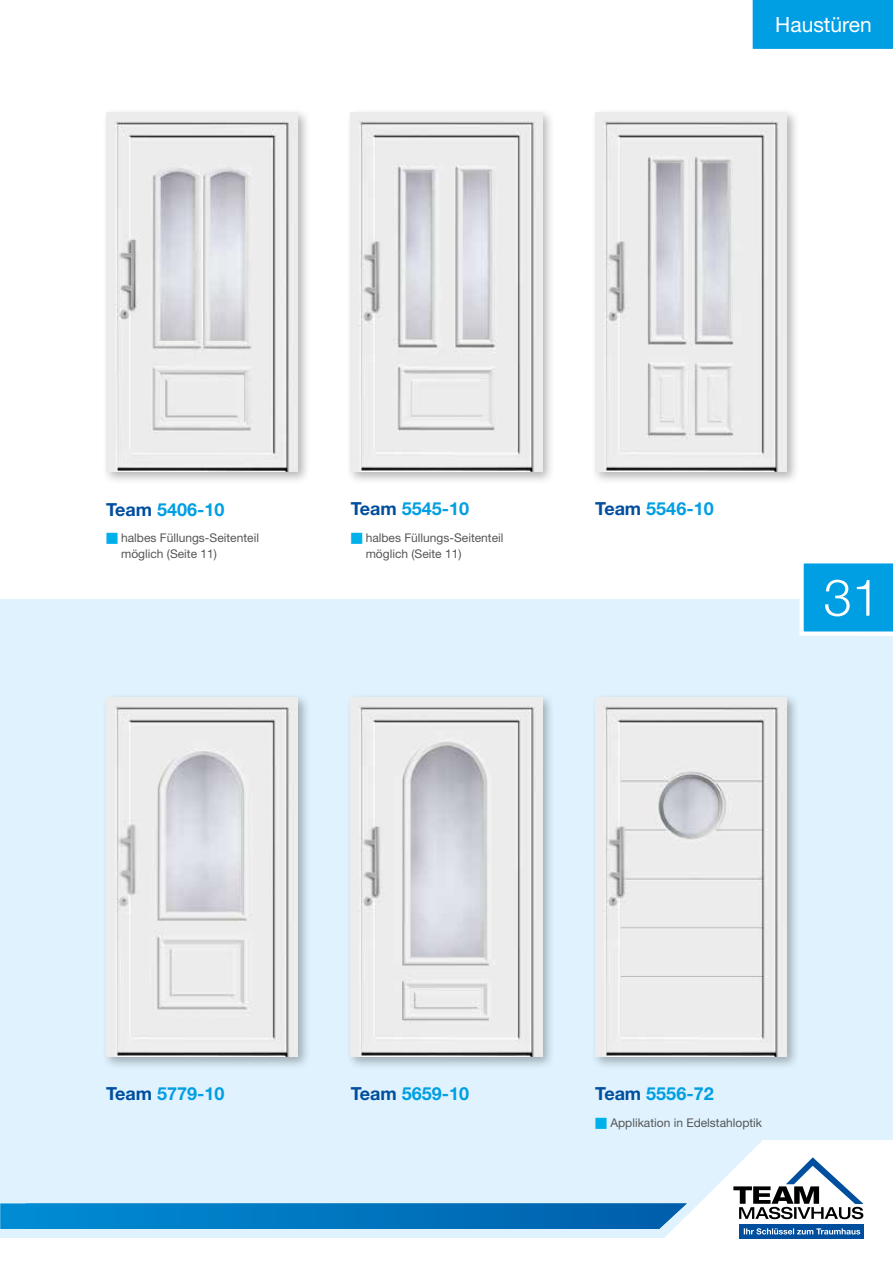
<style>
.page{position:relative;width:893px;height:1263px;background:#fff}
.page>*{position:absolute;margin:0;border:0;box-sizing:border-box;transform-origin:0 0}
.t1{font:300 51px "Helvetica Neue LT Pro";color:#fff}
.t2{font:21px "Helvetica Neue LT Pro";color:#fff}
.t3{font:700 18px "Helvetica Neue LT Pro";color:#009ee3}
.t4{font:12px/16.5px "Helvetica Neue LT Pro";color:#565656}
.s1{color:#004e9e}
.s2{color:#00b0eb}
</style>
<div class="page">
<div style="left:752px;top:0;width:141px;height:49px;background:#009ee3"></div>
<div style="left:0;top:600px;width:893px;height:637px;background:#dff2fd"></div>
<svg style="left:0;top:1140px;width:893px;height:99px"></svg>
<hr style="left:0;top:559px;width:1px;height:36px;background:#000">
<div style="left:591px;top:693px;width:209px;height:377px;background:#000;opacity:.3"></div>
<img style="left:595px;top:698px;width:192px;height:358px">
<div style="left:591px;top:108px;width:209px;height:377px;background:#000;opacity:.3"></div>
<img style="left:595px;top:113px;width:192px;height:358px">
<div style="left:346px;top:693px;width:210px;height:377px;background:#000;opacity:.3"></div>
<img style="left:351px;top:698px;width:191px;height:358px">
<div style="left:346px;top:108px;width:210px;height:377px;background:#000;opacity:.3"></div>
<img style="left:351px;top:113px;width:191px;height:358px">
<div style="left:102px;top:693px;width:209px;height:377px;background:#000;opacity:.3"></div>
<img style="left:106px;top:698px;width:192px;height:358px">
<div style="left:102px;top:108px;width:209px;height:376px;background:#000;opacity:.3"></div>
<img style="left:106px;top:113px;width:192px;height:358px">
<svg style="left:799px;top:563px;width:94px;height:73px;background:#1da9e6"></svg>
<h2 class="t2" style="left:775px;top:12px;width:98px">Haustüren</h2>
<h3 class="t3" style="left:351px;top:498px;width:120px"><span class="s1">Team</span> 5545-10</h3>
<h3 class="t3" style="left:106px;top:498px;width:120px"><span class="s1">Team</span> 5406-10</h3>
<p class="t4" style="left:121px;top:529px;width:139px;text-indent:-15px"><span class="s2">■</span> halbes Füllungs-Seitenteil möglich (Seite 11)</p>
<p class="t4" style="left:366px;top:529px;width:139px;text-indent:-15px"><span class="s2">■</span> halbes Füllungs-Seitenteil möglich (Seite 11)</p>
<h3 class="t3" style="left:595px;top:498px;width:120px"><span class="s1">Team</span> 5546-10</h3>
<h1 class="t1" style="left:823px;top:566px;width:58px">31</h1>
<h3 class="t3" style="left:106px;top:1083px;width:120px"><span class="s1">Team</span> 5779-10</h3>
<h3 class="t3" style="left:351px;top:1083px;width:120px"><span class="s1">Team</span> 5659-10</h3>
<h3 class="t3" style="left:595px;top:1083px;width:120px"><span class="s1">Team</span> 5556-72</h3>
<p class="t4" style="left:595px;top:1114px;width:168px"><span class="s2">■</span> Applikation in Edelstahloptik</p>
</div>
